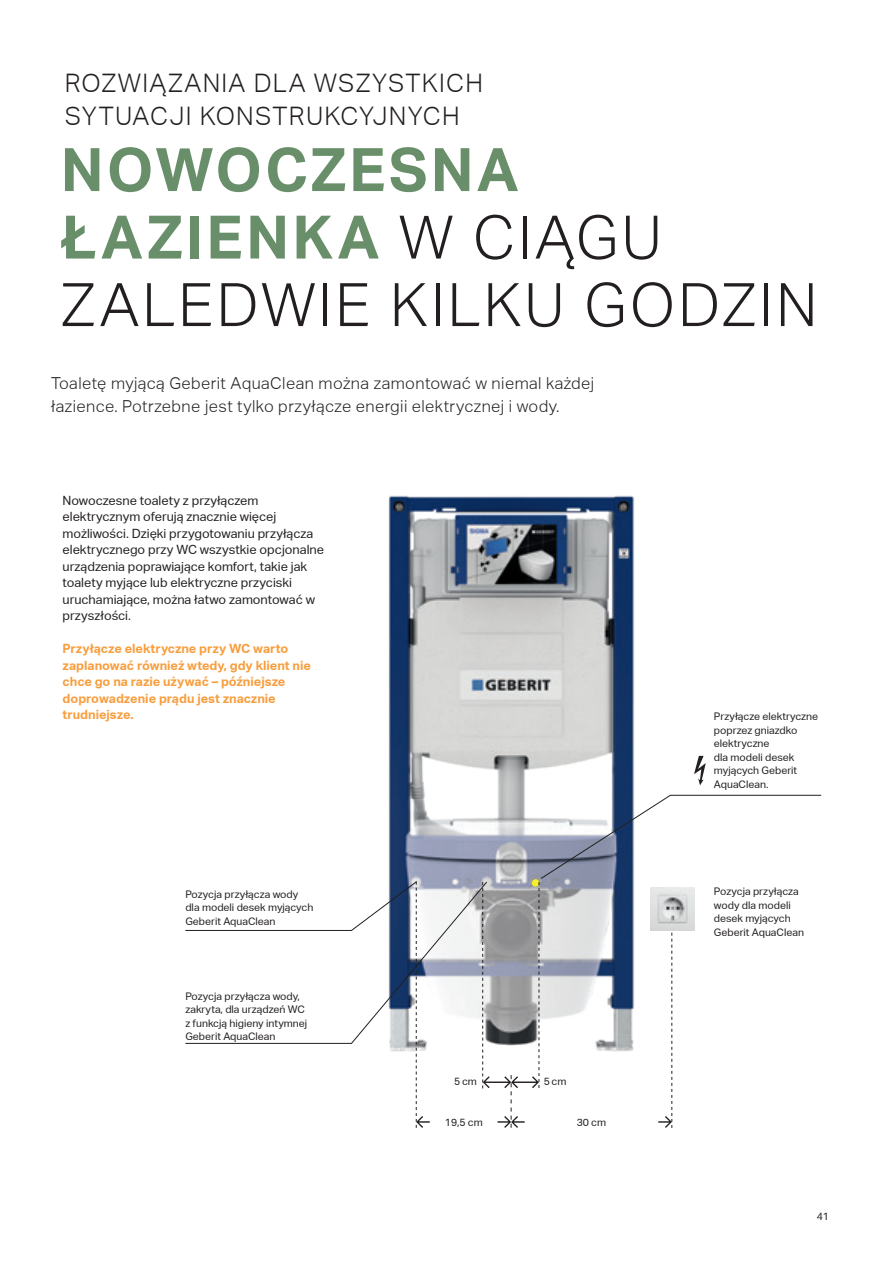
<style>
.page{position:relative;width:893px;height:1263px;background:#fff}
.page>*{position:absolute;margin:0;border:0;box-sizing:border-box;transform-origin:0 0}
.t1{font:300 60px/67.5px "Aktiv Grotesk Geberit";letter-spacing:.05em;color:#231f20}
.t2{font:300 25.5px/33px "Aktiv Grotesk Geberit";letter-spacing:.05em;color:#231f20}
.t3{font:300 16.5px/22.5px "Aktiv Grotesk Geberit";letter-spacing:.025em;color:#231f20}
.t4{font:12.75px/16.5px "Aktiv Grotesk Geberit";color:#231f20}
.t5{font:700 12.75px/16.5px "Aktiv Grotesk Geberit";color:#f89d3c}
.t6{font:10.5px/13.5px "Aktiv Grotesk Geberit";color:#231f20}
.s1{font-weight:700;color:#688f6a}
</style>
<div class="page">
<img style="left:388px;top:495px;width:316px;height:386px">
<svg style="left:694px;top:756px;width:12px;height:29px"></svg>
<svg style="left:388px;top:880px;width:42px;height:248px"></svg>
<svg style="left:185px;top:881px;width:297px;height:163px"></svg>
<svg style="left:482px;top:794px;width:340px;height:334px"></svg>
<img style="left:650px;top:887px;width:45px;height:43px">
<h2 class="t2" style="left:65px;top:67px;width:420px">ROZWIĄZANIA DLA WSZYSTKICH<br>SYTUACJI KONSTRUKCYJNYCH</h2>
<h1 class="t1" style="left:61px;top:137px;width:758px"><span class="s1">NOWOCZESNA<br>ŁAZIENKA</span> W CIĄGU<br>ZALEDWIE KILKU GODZIN</h1>
<h3 class="t3" style="left:51px;top:372px;width:545px">Toaletę myjącą Geberit AquaClean można zamontować w niemal każdej łazience. Potrzebne jest tylko przyłącze energii elektrycznej i wody.</h3>
<p class="t4" style="left:63px;top:492px;width:263px">Nowoczesne toalety z przyłączem elektrycznym oferują znacznie więcej możliwości. Dzięki przygotowaniu przyłącza elektrycznego przy WC wszystkie opcjonalne urządzenia poprawiające komfort, takie jak toalety myjące lub elektryczne przyciski uruchamiające, można łatwo zamontować w przyszłości.</p>
<p class="t5" style="left:63px;top:640px;width:250px">Przyłącze elektryczne przy WC warto zaplanować również wtedy, gdy klient nie chce go na razie używać – późniejsze doprowadzenie prądu jest znacznie trudniejsze.</p>
<p class="t6" style="left:185px;top:887px;width:129px">Pozycja przyłącza wody dla modeli desek myjących<br>Geberit AquaClean</p>
<p class="t6" style="left:185px;top:989px;width:123px">Pozycja przyłącza wody, zakryta, dla urządzeń WC z funkcją higieny intymnej<br>Geberit AquaClean</p>
<p class="t6" style="left:454px;top:1075px;width:24px">5cm</p>
<p class="t6" style="left:544px;top:1075px;width:24px">5cm</p>
<p class="t6" style="left:445px;top:1115px;width:40px">19,5 cm</p>
<p class="t6" style="left:577px;top:1115px;width:31px">30 cm</p>
<p class="t6" style="left:714px;top:710px;width:106px">Przyłącze elektryczne poprzez gniazdko elektryczne<br>dla modeli desek myjących Geberit<br>AquaClean.</p>
<p class="t6" style="left:714px;top:885px;width:92px">Pozycja przyłącza wody dla modeli desek myjących<br>Geberit AquaClean</p>
<p class="t6" style="left:817px;top:1210px;width:14px">41</p>
</div>
